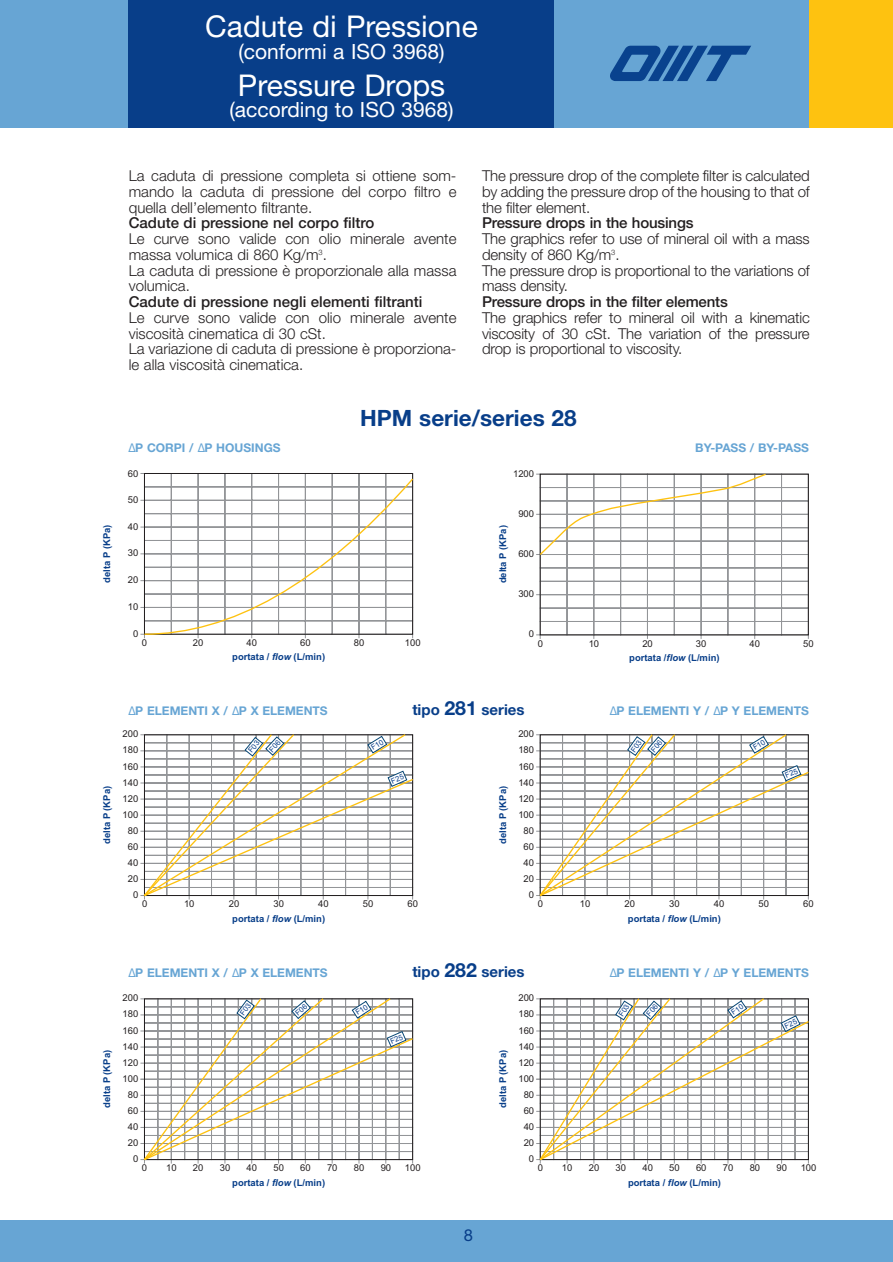
<style>
.page{position:relative;width:893px;height:1262px;background:#fff}
.page>*{position:absolute;margin:0;border:0;box-sizing:border-box;transform-origin:0 0}
.t1{font:30px "Helvetica Neue";color:#fff}
.t2{font:700 22.5px "Helvetica Neue";color:#083e89}
.t3{font:21px "Helvetica Neue";color:#fff}
.t4{font:16.5px "Helvetica Neue";color:#083e89}
.t5{font:300 15px/15.8px "Helvetica Neue";color:#231f20;text-align:justify}
.t6{font:500 15px "Helvetica Neue";color:#231f20}
.t7{font:700 15px "Helvetica Neue";color:#083e89}
.t8{font:700 12px "Helvetica Neue";color:#67a5d4}
.t9{font:9.45px/16px "Arial";color:#231f20;text-align:center}
.t10{font:700 9.45px "Arial";color:#083e89}
.s1{font-family:"Helvetica";font-weight:400}
.s2{font-style:italic}
.s3{font-size:19.5px}
</style>
<div class="page">
<div style="left:0;top:0;width:892px;height:128px;background:#67a5d4"></div>
<svg style="left:610px;top:46px;width:141px;height:35px"></svg>
<div style="left:128px;top:0;width:425px;height:128px;background:#083e89"></div>
<div style="left:808px;top:0;width:84px;height:128px;background:#fec210"></div>
<div style="left:0;top:1221px;width:892px;height:41px;background:#67a5d4"></div>
<svg style="left:140px;top:473px;width:274px;height:165px"></svg>
<svg style="left:536px;top:473px;width:272px;height:166px"></svg>
<svg style="left:142px;top:734px;width:272px;height:163px"></svg>
<svg style="left:140px;top:998px;width:274px;height:166px"></svg>
<svg style="left:538px;top:734px;width:271px;height:163px"></svg>
<svg style="left:536px;top:998px;width:273px;height:166px"></svg>
<h1 class="t1" style="left:205px;top:15px;width:274px">Cadute di Pressione</h1>
<h3 class="t3" style="left:238px;top:44px;width:207px">(conformi a ISO 3968)</h3>
<h1 class="t1" style="left:238px;top:75px;width:208px">Pressure Drops</h1>
<h3 class="t3" style="left:229px;top:102px;width:225px">(according to ISO 3968)</h3>
<p class="t5" style="left:129px;top:169px;width:329px">La caduta di pressione completa si ottiene som&shy;mando la caduta di pressione del corpo filtro e quella dell’elemento filtrante.</p>
<p class="t6" style="left:129px;top:218px;width:247px">Cadute di pressione nel corpo filtro</p>
<p class="t5" style="left:129px;top:232px;width:329px;text-align:left">Le curve sono valide con olio minerale avente massa volumica di 860 Kg/m<sup>3</sup>.<br>La caduta di pressione è proporzionale alla massa volumica.</p>
<p class="t6" style="left:129px;top:296px;width:295px">Cadute di pressione negli elementi filtranti</p>
<p class="t5" style="left:129px;top:311px;width:329px;text-align:left">Le curve sono valide con olio minerale avente viscosità cinematica di 30 cSt.<br>La variazione di caduta di pressione è proporziona&shy;le alla viscosità cinematica.</p>
<p class="t5" style="left:482px;top:169px;width:329px">The pressure drop of the complete filter is calculated by adding the pressure drop of the housing to that of the filter element.</p>
<p class="t6" style="left:482px;top:218px;width:213px">Pressure drops in the housings</p>
<p class="t5" style="left:482px;top:232px;width:329px;text-align:left">The graphics refer to use of mineral oil with a mass density of 860 Kg/m<sup>3</sup>.<br>The pressure drop is proportional to the variations of mass density.</p>
<p class="t6" style="left:482px;top:296px;width:247px">Pressure drops in the filter elements</p>
<p class="t5" style="left:482px;top:311px;width:329px">The graphics refer to mineral oil with a kinematic viscosity of 30 cSt. The variation of the pressure drop is proportional to viscosity.</p>
<p class="t10" style="left:101px;top:583px;width:60px;rotate:-90deg">delta P (KPa)</p>
<h2 class="t2" style="left:360px;top:410px;width:218px">HPM serie/series 28</h2>
<p class="t8" style="left:128px;top:443px;width:154px"><span class="s1">Δ</span>P CORPI / <span class="s1">Δ</span>P HOUSINGS</p>
<p class="t8" style="left:695px;top:443px;width:115px">BY-PASS / BY-PASS</p>
<p class="t9" style="left:128px;top:465px;width:12px">60</p>
<p class="t9" style="left:128px;top:492px;width:12px">50</p>
<p class="t9" style="left:128px;top:518px;width:12px">40</p>
<p class="t9" style="left:128px;top:545px;width:12px">30</p>
<p class="t9" style="left:128px;top:572px;width:12px">20</p>
<p class="t9" style="left:128px;top:599px;width:12px">10</p>
<p class="t9" style="left:133px;top:625px;width:7px">0</p>
<p class="t9" style="left:142px;top:635px;width:7px">0</p>
<p class="t9" style="left:193px;top:635px;width:12px">20</p>
<p class="t9" style="left:246px;top:635px;width:12px">40</p>
<p class="t9" style="left:300px;top:635px;width:12px">60</p>
<p class="t9" style="left:354px;top:635px;width:12px">80</p>
<p class="t9" style="left:404px;top:635px;width:17px">100</p>
<p class="t10" style="left:232px;top:651px;width:94px">portata / <span class="s2">flow</span> (L/min)</p>
<p class="t9" style="left:513px;top:465px;width:23px">1200</p>
<p class="t10" style="left:497px;top:583px;width:60px;rotate:-90deg">delta P (KPa)</p>
<p class="t9" style="left:518px;top:506px;width:17px">900</p>
<p class="t9" style="left:518px;top:546px;width:17px">600</p>
<p class="t9" style="left:518px;top:586px;width:17px">300</p>
<p class="t9" style="left:528px;top:626px;width:7px">0</p>
<p class="t9" style="left:537px;top:635px;width:7px">0</p>
<p class="t9" style="left:588px;top:635px;width:12px">10</p>
<p class="t9" style="left:642px;top:635px;width:12px">20</p>
<p class="t9" style="left:695px;top:635px;width:12px">30</p>
<p class="t9" style="left:749px;top:635px;width:12px">40</p>
<p class="t9" style="left:802px;top:635px;width:12px">50</p>
<p class="t10" style="left:629px;top:652px;width:92px">portata /<span class="s2">flow</span> (L/min)</p>
<p class="t10" style="left:101px;top:844px;width:60px;rotate:-90deg">delta P (KPa)</p>
<p class="t8" style="left:128px;top:707px;width:201px"><span class="s1">Δ</span>P ELEMENTI X / <span class="s1">Δ</span>P X ELEMENTS</p>
<p class="t7" style="left:412px;top:704px;width:114px">tipo <span class="s3">281</span> series</p>
<p class="t8" style="left:609px;top:707px;width:201px"><span class="s1">Δ</span>P ELEMENTI Y / <span class="s1">Δ</span>P Y ELEMENTS</p>
<p class="t9" style="left:122px;top:726px;width:17px">200</p>
<p class="t9" style="left:518px;top:726px;width:17px">200</p>
<p class="t9" style="left:122px;top:742px;width:17px">180</p>
<p class="t9" style="left:518px;top:742px;width:17px">180</p>
<p class="t9" style="left:122px;top:758px;width:17px">160</p>
<p class="t9" style="left:518px;top:758px;width:17px">160</p>
<p class="t9" style="left:122px;top:774px;width:17px">140<br>120<br>100<br>80<br>60<br>40<br>20</p>
<p class="t10" style="left:497px;top:844px;width:60px;rotate:-90deg">delta P (KPa)</p>
<p class="t9" style="left:518px;top:774px;width:17px">140<br>120<br>100<br>80<br>60<br>40<br>20</p>
<p class="t9" style="left:133px;top:887px;width:7px">0</p>
<p class="t9" style="left:528px;top:887px;width:7px">0</p>
<p class="t9" style="left:142px;top:896px;width:7px">0</p>
<p class="t9" style="left:184px;top:896px;width:12px">10</p>
<p class="t9" style="left:229px;top:896px;width:12px">20</p>
<p class="t9" style="left:273px;top:896px;width:12px">30</p>
<p class="t9" style="left:318px;top:896px;width:12px">40</p>
<p class="t9" style="left:362px;top:896px;width:12px">50</p>
<p class="t9" style="left:407px;top:896px;width:12px">60</p>
<p class="t10" style="left:232px;top:913px;width:94px">portata / <span class="s2">flow</span> (L/min)</p>
<p class="t9" style="left:537px;top:896px;width:7px">0</p>
<p class="t9" style="left:579px;top:896px;width:12px">10</p>
<p class="t9" style="left:624px;top:896px;width:12px">20</p>
<p class="t9" style="left:668px;top:896px;width:12px">30</p>
<p class="t9" style="left:713px;top:896px;width:12px">40</p>
<p class="t9" style="left:758px;top:896px;width:12px">50</p>
<p class="t9" style="left:802px;top:896px;width:12px">60</p>
<p class="t10" style="left:627px;top:913px;width:94px">portata / <span class="s2">flow</span> (L/min)</p>
<p class="t10" style="left:101px;top:1108px;width:60px;rotate:-90deg">delta P (KPa)</p>
<p class="t8" style="left:128px;top:969px;width:201px"><span class="s1">Δ</span>P ELEMENTI X / <span class="s1">Δ</span>P X ELEMENTS</p>
<p class="t7" style="left:412px;top:966px;width:114px">tipo <span class="s3">282</span> series</p>
<p class="t8" style="left:609px;top:969px;width:201px"><span class="s1">Δ</span>P ELEMENTI Y / <span class="s1">Δ</span>P Y ELEMENTS</p>
<p class="t9" style="left:122px;top:990px;width:17px">200</p>
<p class="t9" style="left:518px;top:990px;width:17px">200</p>
<p class="t9" style="left:122px;top:1006px;width:17px">180</p>
<p class="t9" style="left:518px;top:1006px;width:17px">180</p>
<p class="t9" style="left:122px;top:1022px;width:17px">160</p>
<p class="t9" style="left:518px;top:1022px;width:17px">160</p>
<p class="t9" style="left:122px;top:1038px;width:17px">140</p>
<p class="t9" style="left:122px;top:1054px;width:17px">120</p>
<p class="t9" style="left:122px;top:1070px;width:17px">100</p>
<p class="t9" style="left:128px;top:1086px;width:12px">80</p>
<p class="t9" style="left:128px;top:1103px;width:12px">60</p>
<p class="t10" style="left:497px;top:1108px;width:60px;rotate:-90deg">delta P (KPa)</p>
<p class="t9" style="left:518px;top:1038px;width:17px">140</p>
<p class="t9" style="left:518px;top:1054px;width:17px">120</p>
<p class="t9" style="left:518px;top:1070px;width:17px">100</p>
<p class="t9" style="left:523px;top:1086px;width:12px">80</p>
<p class="t9" style="left:523px;top:1103px;width:12px">60</p>
<p class="t9" style="left:128px;top:1119px;width:12px">40</p>
<p class="t9" style="left:523px;top:1119px;width:12px">40</p>
<p class="t9" style="left:128px;top:1135px;width:12px">20</p>
<p class="t9" style="left:523px;top:1135px;width:12px">20</p>
<p class="t9" style="left:133px;top:1151px;width:7px">0</p>
<p class="t9" style="left:528px;top:1151px;width:7px">0</p>
<p class="t9" style="left:142px;top:1160px;width:7px">0</p>
<p class="t9" style="left:193px;top:1160px;width:12px">20</p>
<p class="t9" style="left:220px;top:1160px;width:12px">30</p>
<p class="t9" style="left:166px;top:1160px;width:12px">10</p>
<p class="t9" style="left:246px;top:1160px;width:12px">40</p>
<p class="t9" style="left:273px;top:1160px;width:12px">50</p>
<p class="t9" style="left:327px;top:1160px;width:12px">70</p>
<p class="t9" style="left:300px;top:1160px;width:12px">60</p>
<p class="t9" style="left:354px;top:1160px;width:12px">80</p>
<p class="t9" style="left:380px;top:1160px;width:12px">90</p>
<p class="t9" style="left:404px;top:1160px;width:17px">100</p>
<p class="t10" style="left:232px;top:1177px;width:94px">portata / <span class="s2">flow</span> (L/min)</p>
<p class="t9" style="left:537px;top:1160px;width:7px">0</p>
<p class="t9" style="left:588px;top:1160px;width:12px">20</p>
<p class="t9" style="left:615px;top:1160px;width:12px">30</p>
<p class="t9" style="left:561px;top:1160px;width:12px">10</p>
<p class="t9" style="left:642px;top:1160px;width:12px">40</p>
<p class="t9" style="left:669px;top:1160px;width:12px">50</p>
<p class="t9" style="left:722px;top:1160px;width:12px">70</p>
<p class="t9" style="left:695px;top:1160px;width:12px">60</p>
<p class="t9" style="left:749px;top:1160px;width:12px">80</p>
<p class="t9" style="left:776px;top:1160px;width:12px">90</p>
<p class="t9" style="left:800px;top:1160px;width:17px">100</p>
<p class="t10" style="left:627px;top:1177px;width:94px">portata / <span class="s2">flow</span> (L/min)</p>
<p class="t4" style="left:463px;top:1229px;width:11px">8</p>
</div>
